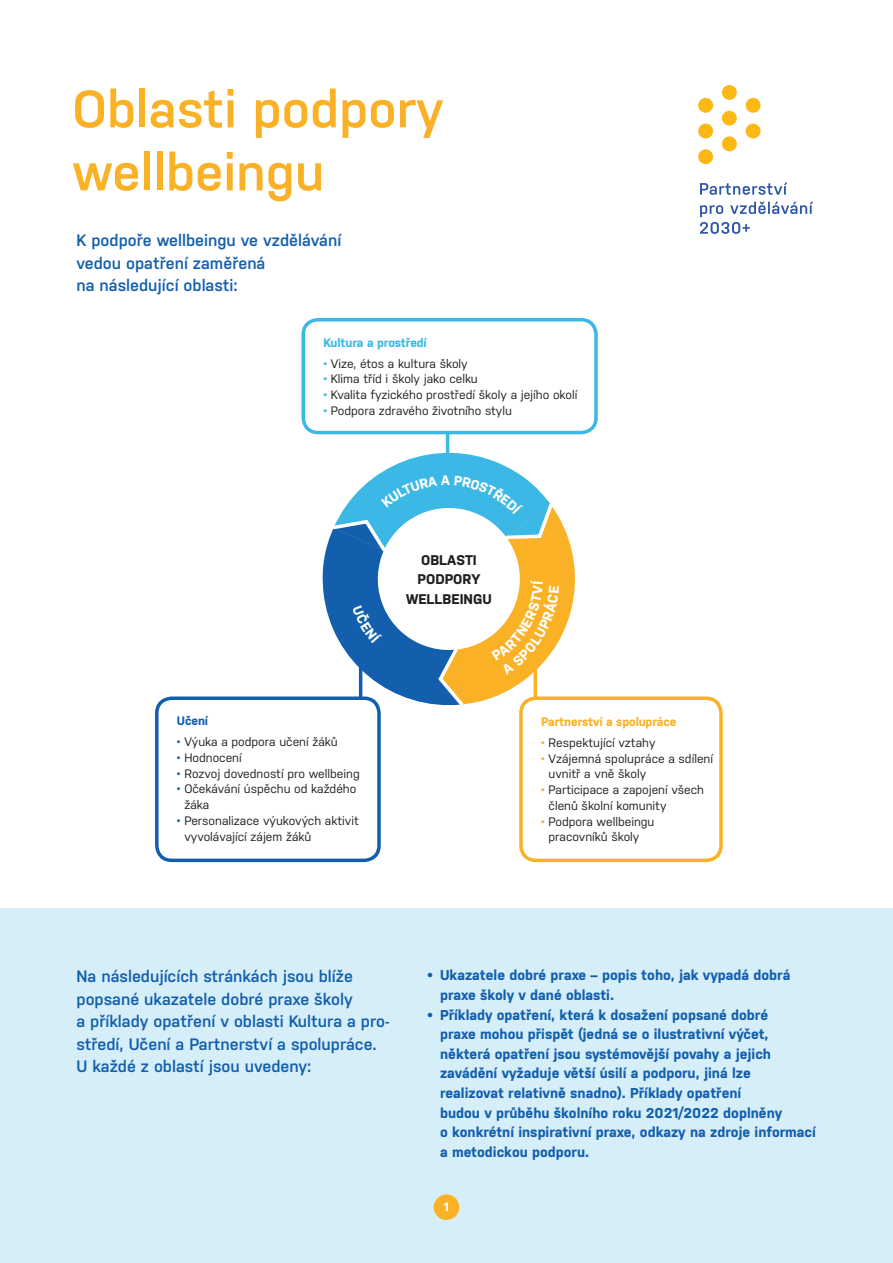
<style>
.page{position:relative;width:893px;height:1263px;background:#fff}
.page>*{position:absolute;margin:0;border:0;box-sizing:border-box;transform-origin:0 0}
.t1{font:600 52.5px/63px "Nudista";color:#fbb125}
.t2{font:600 16.5px/22.5px "Nudista";color:#135fae}
.t3{font:700 14.25px/19.6px "Nudista";color:#135fae}
.t4{font:700 13.95px/19.8px "Nudista";color:#231f20;text-align:center}
.t5{font:12.3px/15.8px "Nudista";color:#231f20}
.t6{font:700 12.3px "Nudista";letter-spacing:-.01em;color:#fbb125}
.t7{font:700 12.3px "Nudista";letter-spacing:-.01em;color:#3bb8e6}
.t8{font:700 12.3px "Nudista";color:#135fae}
.t9{font:700 12px "Nudista";color:#fff}
.s1{color:#3bb8e6}
.s2{color:#135fae}
.s3{color:#fbb125}
</style>
<div class="page">
<div style="left:0;top:908px;width:893px;height:355px;background:#d5eef7"></div>
<div style="left:434px;top:1194px;width:25px;height:26px;background:#fbb125;border-radius:50%"></div>
<div style="left:301px;top:318px;width:297px;height:116px;border:4px solid #3bb8e6;border-radius:15px"></div>
<div style="left:155px;top:696px;width:226px;height:166px;border:4px solid #135fae;border-radius:15px"></div>
<div style="left:519px;top:696px;width:204px;height:166px;border:4px solid #fbb125;border-radius:15px"></div>
<hr style="left:446px;top:432px;width:3px;height:25px;background:#3bb8e6">
<svg style="left:700px;top:202px;width:113px;height:32px"></svg>
<svg style="left:700px;top:182px;width:87px;height:13px"></svg>
<div style="left:722px;top:85px;width:15px;height:15px;background:#fcb814;border-radius:50%"></div>
<div style="left:746px;top:124px;width:14px;height:14px;background:#fcb814;border-radius:50%"></div>
<div style="left:698px;top:98px;width:15px;height:15px;background:#fcb814;border-radius:50%"></div>
<div style="left:698px;top:124px;width:15px;height:14px;background:#fcb814;border-radius:50%"></div>
<div style="left:746px;top:98px;width:14px;height:15px;background:#fcb814;border-radius:50%"></div>
<div style="left:722px;top:136px;width:15px;height:15px;background:#fcb814;border-radius:50%"></div>
<div style="left:722px;top:111px;width:15px;height:15px;background:#fcb814;border-radius:50%"></div>
<div style="left:698px;top:149px;width:15px;height:15px;background:#fcb814;border-radius:50%"></div>
<svg style="left:321px;top:435px;width:271px;height:277px"></svg>
<h1 class="t1" style="left:72px;top:73px;width:373px">Oblasti podpory wellbeingu</h1>
<h2 class="t2" style="left:77px;top:228px;width:266px">K podpoře wellbeingu ve vzdělávání vedou opatření zaměřená<br>na následující oblasti:</h2>
<p class="t7" style="left:323px;top:333px;width:105px">Kultura a prostředí</p>
<p class="t5" style="left:323px;top:354px;width:146px"><span class="s1">•</span> Vize, étos a kultura školy</p>
<p class="t5" style="left:323px;top:370px;width:156px"><span class="s1">•</span> Klima tříd i školy jako celku</p>
<p class="t5" style="left:323px;top:386px;width:255px"><span class="s1">•</span> Kvalita fyzického prostředí školy a jejího okolí</p>
<p class="t5" style="left:323px;top:402px;width:190px"><span class="s1">•</span> Podpora zdravého životního stylu</p>
<p class="t8" style="left:177px;top:712px;width:33px">Učení</p>
<p class="t5" style="left:177px;top:733px;width:162px"><span class="s2">•</span> Výuka a podpora učení žáků</p>
<p class="t5" style="left:177px;top:749px;width:66px"><span class="s2">•</span> Hodnocení</p>
<p class="t5" style="left:177px;top:764px;width:184px"><span class="s2">•</span> Rozvoj dovedností pro wellbeing</p>
<p class="t5" style="left:184px;top:780px;width:173px;text-indent:-7px"><span class="s2">•</span> Očekávání úspěchu od každého žáka</p>
<p class="t5" style="left:184px;top:812px;width:176px;text-indent:-7px"><span class="s2">•</span> Personalizace výukových aktivit vyvolávající zájem žáků</p>
<p class="t4" style="left:406px;top:548px;width:86px">Oblasti podpory wellbeingu</p>
<p class="t6" style="left:541px;top:713px;width:137px">Partnerství a spolupráce</p>
<p class="t5" style="left:541px;top:734px;width:116px"><span class="s3">•</span> Respektující vztahy</p>
<p class="t5" style="left:549px;top:749px;width:166px;text-indent:-7px"><span class="s3">•</span> Vzájemná spolupráce a sdílení uvnitř a vně školy</p>
<p class="t5" style="left:549px;top:781px;width:157px;text-indent:-7px"><span class="s3">•</span> Participace a zapojení všech členů školní komunity</p>
<p class="t5" style="left:549px;top:812px;width:107px;text-indent:-7px"><span class="s3">•</span> Podpora wellbeingu pracovníků školy</p>
<h2 class="t2" style="left:77px;top:963px;width:314px">Na následujících stránkách jsou blíže popsané ukazatele dobré praxe školy<br>a příklady opatření v oblasti Kultura a pro&shy;středí, Učení a Partnerství a spolupráce.<br>U každé z oblastí jsou uvedeny:</h2>
<p class="t3" style="left:440px;top:964px;width:352px;text-indent:-13px">• Ukazatele dobré praxe – popis toho, jak vypadá dobrá praxe školy v dané oblasti.</p>
<p class="t3" style="left:440px;top:1003px;width:377px;text-indent:-13px">• Příklady opatření, která k dosažení popsané dobré<br>praxe mohou přispět (jedná se o ilustrativní výčet, některá opatření jsou systémovější povahy a jejich zavádění vyžaduje větší úsilí a podporu, jiná lze realizovat relativně snadno). Příklady opatření<br>budou v průběhu školního roku 2021/2022 doplněny<br>o konkrétní inspirativní praxe, odkazy na zdroje informací a metodickou podporu.</p>
<p class="t9" style="left:444px;top:1198px;width:7px">1</p>
</div>
